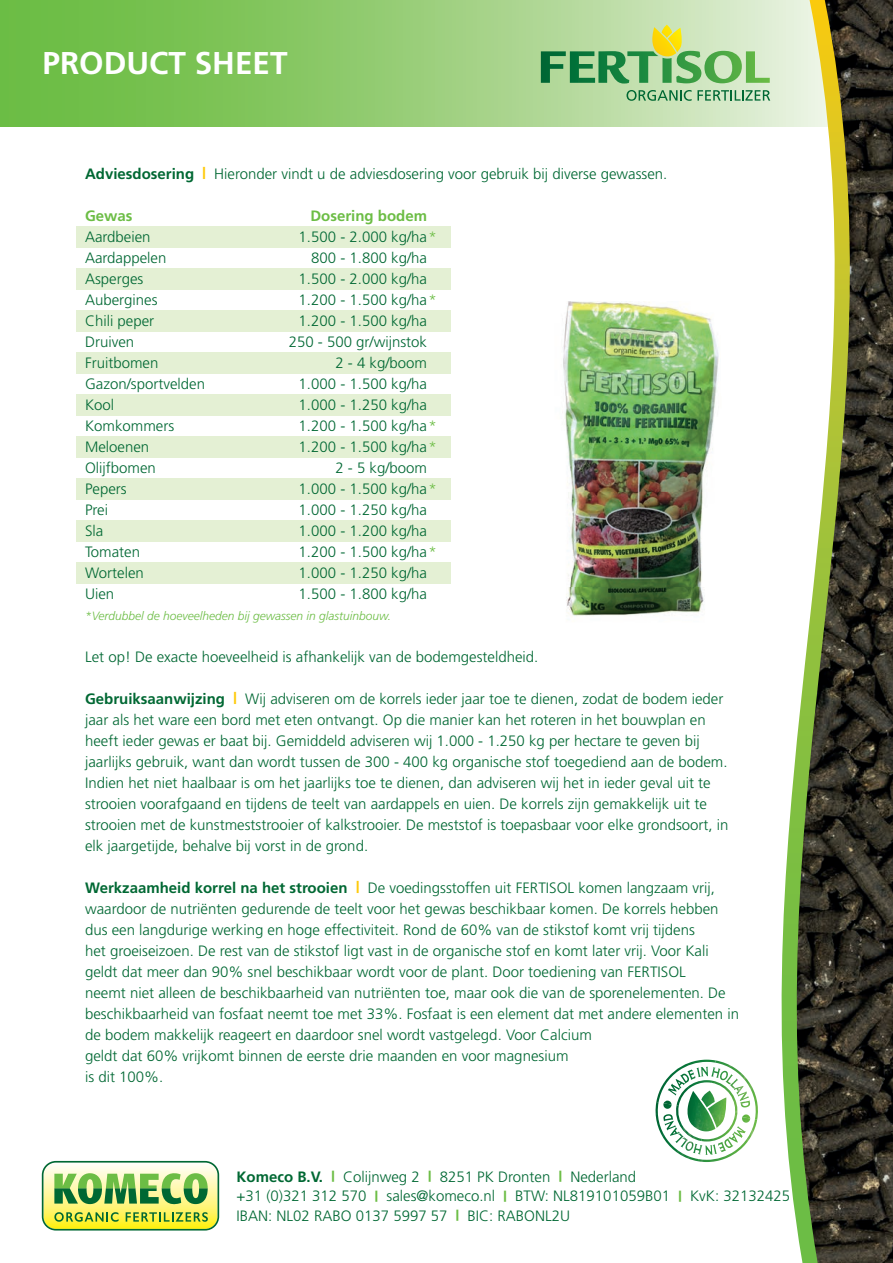
<style>
.page{position:relative;width:893px;height:1263px;background:#fff}
.page>*{position:absolute;margin:0;border:0;box-sizing:border-box;transform-origin:0 0}
.t1{font:700 31.5px "Frutiger LT Std";color:#fff}
.t2{font:300 15px/21px "Frutiger LT Std";color:#006833}
.t3{font:700 15px "Frutiger LT Std";color:#6cbd45}
.t4{font:italic 300 12px "Frutiger LT Std";color:#6cbd45}
.s1{font-weight:700}
.s2{color:#6cbd45}
</style>
<div class="page">
<div style="left:77px;top:226px;width:374px;height:21px;background:#e4f0d4"></div>
<div style="left:77px;top:268px;width:374px;height:21px;background:#e4f0d4"></div>
<div style="left:77px;top:310px;width:374px;height:21px;background:#e4f0d4"></div>
<div style="left:77px;top:352px;width:374px;height:21px;background:#e4f0d4"></div>
<div style="left:77px;top:394px;width:374px;height:21px;background:#e4f0d4"></div>
<div style="left:77px;top:436px;width:374px;height:21px;background:#e4f0d4"></div>
<div style="left:77px;top:478px;width:374px;height:21px;background:#e4f0d4"></div>
<div style="left:77px;top:520px;width:374px;height:21px;background:#e4f0d4"></div>
<div style="left:77px;top:562px;width:374px;height:21px;background:#e4f0d4"></div>
<svg style="left:0;top:0;width:724px;height:126px;background:#8fca6d"></svg>
<svg style="left:724px;top:0;width:169px;height:1263px"></svg>
<svg style="left:42px;top:1161px;width:177px;height:69px;background:#b5d073"></svg>
<svg style="left:626px;top:90px;width:144px;height:11px;background:#88ba8f"></svg>
<svg style="left:541px;top:25px;width:229px;height:59px;background:#9fca8c"></svg>
<img style="left:656px;top:1060px;width:59px;height:42px">
<img style="left:715px;top:1060px;width:47px;height:60px">
<img style="left:655px;top:1102px;width:43px;height:59px">
<img style="left:698px;top:1119px;width:59px;height:43px">
<img style="left:664px;top:1067px;width:49px;height:36px">
<img style="left:713px;top:1067px;width:37px;height:50px">
<img style="left:663px;top:1103px;width:36px;height:51px">
<img style="left:699px;top:1117px;width:51px;height:38px">
<img style="left:687px;top:1090px;width:40px;height:41px">
<img style="left:563px;top:301px;width:209px;height:335px">
<h1 class="t1" style="left:43px;top:45px;width:247px">PRODUCT SHEET</h1>
<p class="t2" style="left:85px;top:164px;width:584px"><span class="s1">Adviesdosering</span> <sup>|</sup> Hieronder vindt u de adviesdosering voor gebruik bij diverse gewassen.</p>
<p class="t3" style="left:85px;top:207px;width:49px">Gewas</p>
<p class="t3" style="left:310px;top:207px;width:118px">Dosering bodem</p>
<p class="t2" style="left:85px;top:227px;width:67px">Aardbeien</p>
<p class="t2" style="left:299px;top:227px;width:140px">1.500 - 2.000 kg/ha <span class="s2">*</span></p>
<p class="t2" style="left:85px;top:248px;width:83px">Aardappelen</p>
<p class="t2" style="left:311px;top:248px;width:117px">800 - 1.800 kg/ha</p>
<p class="t2" style="left:85px;top:269px;width:60px">Asperges</p>
<p class="t2" style="left:299px;top:269px;width:130px">1.500 - 2.000 kg/ha</p>
<p class="t2" style="left:85px;top:290px;width:74px">Aubergines</p>
<p class="t2" style="left:299px;top:290px;width:140px">1.200 - 1.500 kg/ha <span class="s2">*</span></p>
<p class="t2" style="left:85px;top:311px;width:71px">Chili peper</p>
<p class="t2" style="left:299px;top:311px;width:130px">1.200 - 1.500 kg/ha</p>
<p class="t2" style="left:85px;top:332px;width:51px">Druiven</p>
<p class="t2" style="left:289px;top:332px;width:140px">250 - 500 gr/wijnstok</p>
<p class="t2" style="left:85px;top:353px;width:75px">Fruitbomen</p>
<p class="t2" style="left:335px;top:353px;width:93px">2 - 4 kg/boom</p>
<p class="t2" style="left:85px;top:374px;width:122px">Gazon/sportvelden</p>
<p class="t2" style="left:299px;top:374px;width:130px">1.000 - 1.500 kg/ha</p>
<p class="t2" style="left:85px;top:395px;width:31px">Kool</p>
<p class="t2" style="left:299px;top:395px;width:130px">1.000 - 1.250 kg/ha</p>
<p class="t2" style="left:85px;top:416px;width:91px">Komkommers</p>
<p class="t2" style="left:299px;top:416px;width:140px">1.200 - 1.500 kg/ha <span class="s2">*</span></p>
<p class="t2" style="left:85px;top:437px;width:66px">Meloenen</p>
<p class="t2" style="left:299px;top:437px;width:140px">1.200 - 1.500 kg/ha <span class="s2">*</span></p>
<p class="t2" style="left:85px;top:458px;width:72px">Olijfbomen</p>
<p class="t2" style="left:335px;top:458px;width:93px">2 - 5 kg/boom</p>
<p class="t2" style="left:85px;top:479px;width:43px">Pepers</p>
<p class="t2" style="left:299px;top:479px;width:140px">1.000 - 1.500 kg/ha <span class="s2">*</span></p>
<p class="t2" style="left:85px;top:500px;width:25px">Prei</p>
<p class="t2" style="left:299px;top:500px;width:130px">1.000 - 1.250 kg/ha</p>
<p class="t2" style="left:85px;top:521px;width:20px">Sla</p>
<p class="t2" style="left:299px;top:521px;width:130px">1.000 - 1.200 kg/ha</p>
<p class="t2" style="left:85px;top:542px;width:57px">Tomaten</p>
<p class="t2" style="left:299px;top:542px;width:140px">1.200 - 1.500 kg/ha <span class="s2">*</span></p>
<p class="t2" style="left:85px;top:563px;width:60px">Wortelen</p>
<p class="t2" style="left:299px;top:563px;width:130px">1.000 - 1.250 kg/ha</p>
<p class="t2" style="left:85px;top:584px;width:31px">Uien</p>
<p class="t2" style="left:299px;top:584px;width:130px">1.500 - 1.800 kg/ha</p>
<p class="t4" style="left:85px;top:609px;width:307px">*Verdubbel de hoeveelheden bij gewassen in glastuinbouw.</p>
<p class="t2" style="left:85px;top:647px;width:455px">Let op! De exacte hoeveelheid is afhankelijk van de bodemgesteldheid.</p>
<p class="t2" style="left:85px;top:689px;width:645px"><span class="s1">Gebruiksaanwijzing</span> <sup>|</sup> Wij adviseren om de korrels ieder jaar toe te dienen, zodat de bodem ieder jaar als het ware een bord met eten ontvangt. Op die manier kan het roteren in het bouwplan en heeft ieder gewas er baat bij. Gemiddeld adviseren wij 1.000 - 1.250 kg per hectare te geven bij jaarlijks gebruik, want dan wordt tussen de 300 - 400 kg organische stof toegediend aan de bodem.<br>Indien het niet haalbaar is om het jaarlijks toe te dienen, dan adviseren wij het in ieder geval uit te strooien voorafgaand en tijdens de teelt van aardappels en uien. De korrels zijn gemakkelijk uit te strooien met de kunstmeststrooier of kalkstrooier. De meststof is toepasbaar voor elke grondsoort, in elk jaargetijde, behalve bij vorst in de grond.</p>
<p class="t2" style="left:85px;top:878px;width:655px"><span class="s1">Werkzaamheid korrel na het strooien</span> <sup>|</sup> De voedingsstoffen uit FERTISOL komen langzaam vrij, waardoor de nutriënten gedurende de teelt voor het gewas beschikbaar komen. De korrels hebben dus een langdurige werking en hoge effectiviteit. Rond de 60% van de stikstof komt vrij tijdens<br>het groeiseizoen. De rest van de stikstof ligt vast in de organische stof en komt later vrij. Voor Kali geldt dat meer dan 90% snel beschikbaar wordt voor de plant. Door toediening van FERTISOL<br>neemt niet alleen de beschikbaarheid van nutriënten toe, maar ook die van de sporenelementen. De beschikbaarheid van fosfaat neemt toe met 33%. Fosfaat is een element dat met andere elementen in de bodem makkelijk reageert en daardoor snel wordt vastgelegd. Voor Calcium<br>geldt dat 60% vrijkomt binnen de eerste drie maanden en voor magnesium<br>is dit 100%.</p>
<p class="t2" style="left:237px;top:1167px;width:555px;line-height:19.5px"><span class="s1">Komeco B.V.</span> <sup>|</sup> Colijnweg 2 <sup>|</sup> 8251 PK Dronten <sup>|</sup> Nederland<br>+31 (0)321 312 570 <sup>|</sup> sales@komeco.nl <sup>|</sup> BTW: NL819101059B01 <sup>|</sup> KvK: 32132425<br>IBAN: NL02 RABO 0137 5997 57 <sup>|</sup> BIC: RABONL2U</p>
</div>
